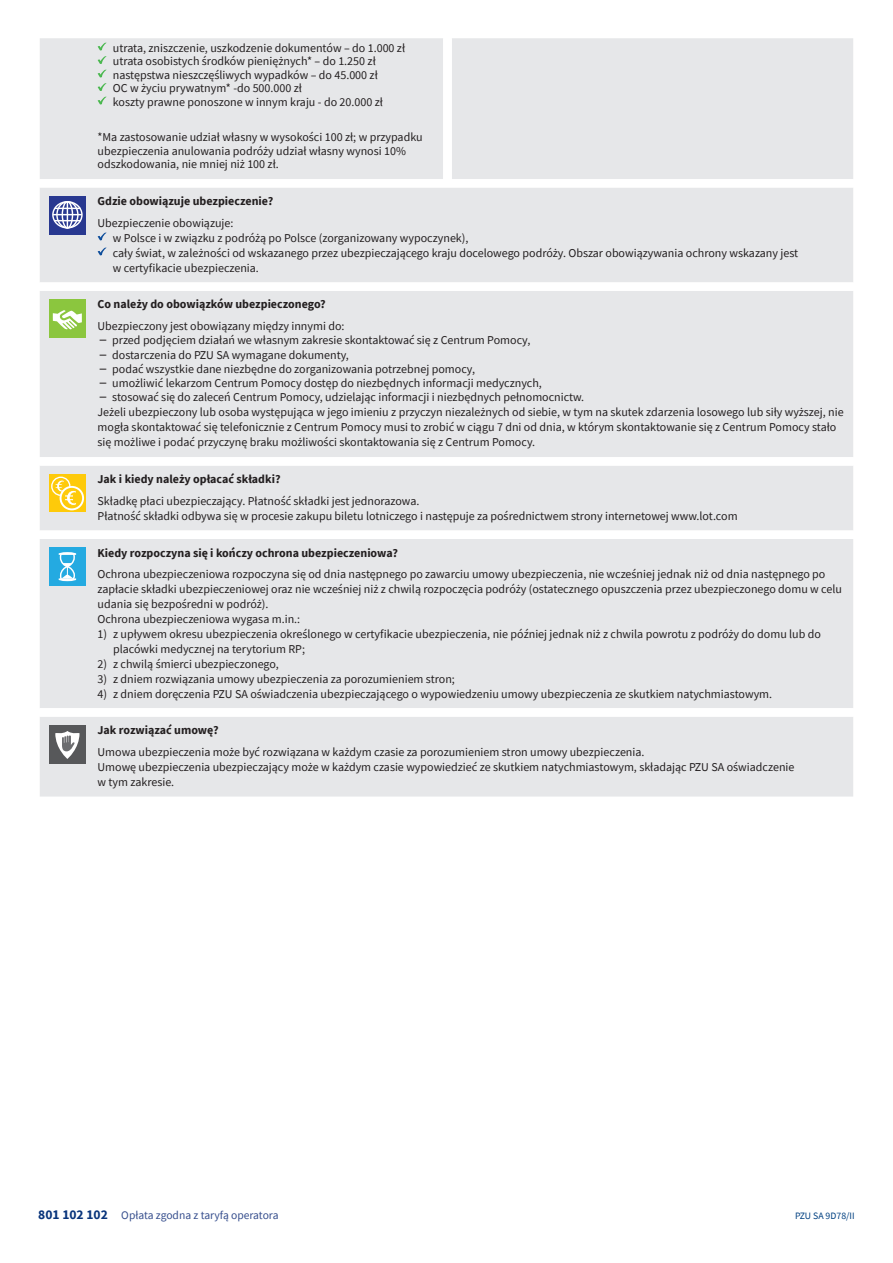
<style>
.page{position:relative;width:893px;height:1263px;background:#fff}
.page>*{position:absolute;margin:0;border:0;box-sizing:border-box;transform-origin:0 0}
._00_TEKST{font:12px/15px "Source Sans Pro";color:#231f20}
._01_HASŁO{font:700 12px "Source Sans Pro";color:#231f20}
.t1{font:11.55px "Source Sans Pro";color:#364e8d}
.t2{font:9.75px "Source Sans Pro";color:#014081}
.s1{font-family:"Tahoma"}
.s2{font-weight:700;font-size:13.5px;color:#08347b}
</style>
<div class="page">
<div style="left:40px;top:717px;width:813px;height:79px;background:#e6e7e9"></div>
<div style="left:40px;top:38px;width:813px;height:670px;background:#e6e7e9"></div>
<svg style="left:98px;top:43px;width:9px;height:21px"></svg>
<svg style="left:98px;top:70px;width:9px;height:21px"></svg>
<svg style="left:98px;top:97px;width:9px;height:8px"></svg>
<div style="left:49px;top:196px;width:37px;height:38px;background:#283890"></div>
<div style="left:52px;top:201px;width:31px;height:28px;border:1px solid #fff;border-radius:50%"></div>
<div style="left:56px;top:201px;width:23px;height:28px;border:1px solid #fff;border-radius:50%"></div>
<div style="left:62px;top:201px;width:11px;height:28px;border:1px solid #fff;border-radius:50%"></div>
<svg style="left:53px;top:202px;width:29px;height:27px"></svg>
<svg style="left:98px;top:232px;width:9px;height:9px"></svg>
<svg style="left:98px;top:247px;width:9px;height:9px"></svg>
<div style="left:49px;top:299px;width:37px;height:39px;background:#8bc63e"></div>
<svg style="left:53px;top:310px;width:29px;height:20px"></svg>
<div style="left:49px;top:474px;width:37px;height:38px;background:#feca0a"></div>
<svg style="left:52px;top:477px;width:18px;height:18px"></svg>
<div style="left:51px;top:477px;width:19px;height:19px;border:1px solid #fff;border-radius:50%"></div>
<svg style="left:61px;top:487px;width:22px;height:22px"></svg>
<div style="left:60px;top:486px;width:24px;height:24px;border:2px solid #fff;border-radius:50%"></div>
<svg style="left:55px;top:480px;width:22px;height:26px"></svg>
<div style="left:49px;top:547px;width:37px;height:39px;background:#24aae1"></div>
<svg style="left:59px;top:552px;width:17px;height:29px"></svg>
<div style="left:49px;top:725px;width:37px;height:38px;background:#57585a"></div>
<svg style="left:55px;top:731px;width:25px;height:28px"></svg>
<p class="_00_TEKST" style="left:113px;top:40px;width:294px">utrata, zniszczenie, uszkodzenie dokumentów – do 1.000 zł</p>
<p class="_00_TEKST" style="left:113px;top:54px;width:264px">utrata osobistych środków pieniężnych* – do 1.250 zł</p>
<p class="_00_TEKST" style="left:113px;top:67px;width:266px">następstwa nieszczęśliwych wypadków – do 45.000 zł</p>
<p class="_00_TEKST" style="left:113px;top:81px;width:191px">OC w życiu prywatnym* -do 500.000 zł</p>
<p class="_00_TEKST" style="left:113px;top:94px;width:272px">koszty prawne ponoszone w innym kraju - do 20.000 zł</p>
<p class="_00_TEKST" style="left:98px;top:131px;width:327px;line-height:13.5px">*Ma zastosowanie udział własny w wysokości 100 zł; w przypadku ubezpieczenia anulowania podróży udział własny wynosi 10% odszkodowania, nie mniej niż 100 zł.</p>
<p class="_01_HASŁO" style="left:98px;top:193px;width:177px">Gdzie obowiązuje ubezpieczenie?</p>
<p class="_00_TEKST" style="left:98px;top:215px;width:137px">Ubezpieczenie obowiązuje:</p>
<p class="_00_TEKST" style="left:113px;top:230px;width:357px">w Polsce i w związku z podróżą po Polsce (zorganizowany wypoczynek),</p>
<p class="_00_TEKST" style="left:113px;top:245px;width:687px">cały świat, w zależności od wskazanego przez ubezpieczającego kraju docelowego podróży. Obszar obowiązywania ochrony wskazany jest w certyfikacie ubezpieczenia.</p>
<p class="_01_HASŁO" style="left:98px;top:296px;width:230px">Co należy do obowiązków ubezpieczonego?</p>
<p class="_00_TEKST" style="left:98px;top:319px;width:249px">Ubezpieczony jest obowiązany między innymi do:</p>
<p class="_00_TEKST" style="left:100px;top:333px;width:432px"><span class="s1">–</span> przed podjęciem działań we własnym zakresie skontaktować się z Centrum Pomocy,</p>
<p class="_00_TEKST" style="left:100px;top:347px;width:251px"><span class="s1">–</span> dostarczenia do PZU SA wymagane dokumenty,</p>
<p class="_00_TEKST" style="left:100px;top:361px;width:377px"><span class="s1">–</span> podać wszystkie dane niezbędne do zorganizowania potrzebnej pomocy,</p>
<p class="_00_TEKST" style="left:100px;top:376px;width:444px"><span class="s1">–</span> umożliwić lekarzom Centrum Pomocy dostęp do niezbędnych informacji medycznych,</p>
<p class="_00_TEKST" style="left:100px;top:390px;width:486px"><span class="s1">–</span> stosować się do zaleceń Centrum Pomocy, udzielając informacji i niezbędnych pełnomocnictw.</p>
<p class="_00_TEKST" style="left:98px;top:405px;width:748px">Jeżeli ubezpieczony lub osoba występująca w jego imieniu z przyczyn niezależnych od siebie, w tym na skutek zdarzenia losowego lub siły wyższej, nie mogła skontaktować się telefonicznie z Centrum Pomocy musi to zrobić w ciągu 7 dni od dnia, w którym skontaktowanie się z Centrum Pomocy stało się możliwe i podać przyczynę braku możliwości skontaktowania się z Centrum Pomocy.</p>
<p class="_01_HASŁO" style="left:98px;top:471px;width:185px">Jak i kiedy należy opłacać składki?</p>
<p class="_00_TEKST" style="left:98px;top:493px;width:323px">Składkę płaci ubezpieczający. Płatność składki jest jednorazowa.</p>
<p class="_00_TEKST" style="left:98px;top:508px;width:642px">Płatność składki odbywa się w procesie zakupu biletu lotniczego i następuje za pośrednictwem strony internetowej www.lot.com</p>
<p class="_01_HASŁO" style="left:98px;top:544px;width:302px">Kiedy rozpoczyna się i kończy ochrona ubezpieczeniowa?</p>
<p class="_00_TEKST" style="left:98px;top:567px;width:746px">Ochrona ubezpieczeniowa rozpoczyna się od dnia następnego po zawarciu umowy ubezpieczenia, nie wcześniej jednak niż od dnia następnego po zapłacie składki ubezpieczeniowej oraz nie wcześniej niż z chwilą rozpoczęcia podróży (ostatecznego opuszczenia przez ubezpieczonego domu w celu udania się bezpośredni w podróż).</p>
<p class="_00_TEKST" style="left:98px;top:611px;width:204px">Ochrona ubezpieczeniowa wygasa m.in.:</p>
<p class="_00_TEKST" style="left:113px;top:626px;width:709px;text-indent:-16px">1) z upływem okresu ubezpieczenia określonego w certyfikacie ubezpieczenia, nie później jednak niż z chwila powrotu z podróży do domu lub do placówki medycznej na terytorium RP;</p>
<p class="_00_TEKST" style="left:98px;top:656px;width:183px">2) z chwilą śmierci ubezpieczonego,</p>
<p class="_00_TEKST" style="left:98px;top:671px;width:359px">3) z dniem rozwiązania umowy ubezpieczenia za porozumieniem stron;</p>
<p class="_00_TEKST" style="left:98px;top:686px;width:676px">4) z dniem doręczenia PZU SA oświadczenia ubezpieczającego o wypowiedzeniu umowy ubezpieczenia ze skutkiem natychmiastowym.</p>
<p class="_01_HASŁO" style="left:98px;top:722px;width:123px">Jak rozwiązać umowę?</p>
<p class="_00_TEKST" style="left:98px;top:744px;width:548px">Umowa ubezpieczenia może być rozwiązana w każdym czasie za porozumieniem stron umowy ubezpieczenia.</p>
<p class="_00_TEKST" style="left:98px;top:759px;width:698px">Umowę ubezpieczenia ubezpieczający może w każdym czasie wypowiedzieć ze skutkiem natychmiastowym, składając PZU SA oświadczenie w tym zakresie.</p>
<p class="t1" style="left:38px;top:1207px;width:242px"><span class="s2">801 102 102</span> Opłata zgodna z taryfą operatora</p>
<p class="t2" style="left:795px;top:1209px;width:61px">PZU SA 9D78/II</p>
</div>
